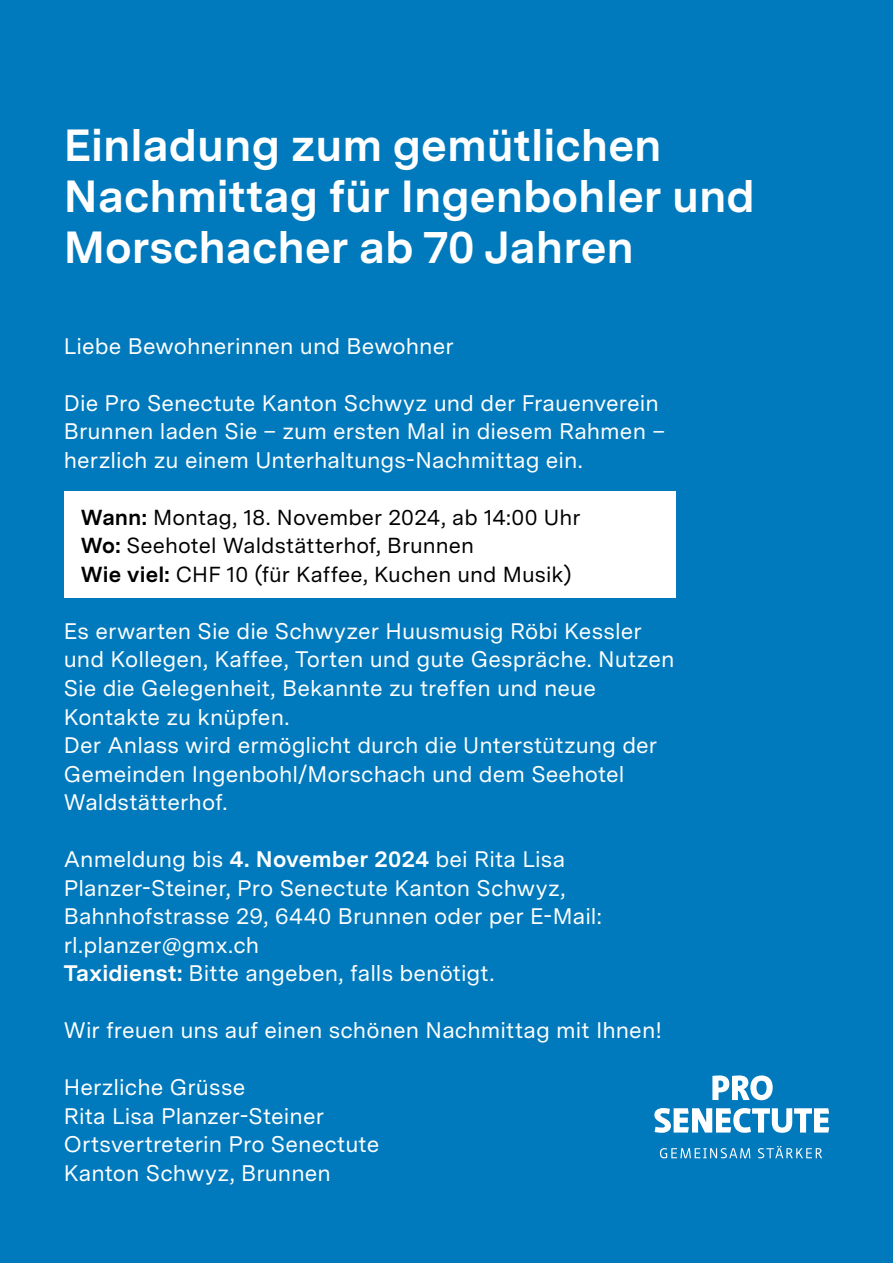
<style>
.page{position:relative;width:893px;height:1263px;background:#007abc}
.page>*{position:absolute;margin:0;border:0;box-sizing:border-box;transform-origin:0 0}
.t1{font:700 45px/51px "Messina Sans";color:#fff}
.t2{font:22.5px/28.5px "Messina Sans";letter-spacing:.005em;color:#fff}
.t3{font:21.75px/28.5px "Messina Sans";letter-spacing:.005em;color:#000001}
.s1{font-weight:700}
</style>
<div class="page">
<svg style="left:660px;top:1148px;width:90px;height:10px"></svg>
<svg style="left:758px;top:1146px;width:64px;height:12px"></svg>
<svg style="left:654px;top:1075px;width:175px;height:58px"></svg>
<div style="left:64px;top:491px;width:612px;height:107px;background:#fff"></div>
<h1 class="t1" style="left:64px;top:119px;width:693px">Einladung zum gemütlichen<br>Nachmittag für Ingenbohler und<br>Morschacher ab 70 Jahren</h1>
<p class="t2" style="left:64px;top:332px;width:391px">Liebe Bewohnerinnen und Bewohner</p>
<p class="t2" style="left:64px;top:389px;width:603px">Die Pro Senectute Kanton Schwyz und der Frauenverein<br>Brunnen laden Sie – zum ersten Mal in diesem Rahmen – herzlich zu einem Unterhaltungs-Nachmittag ein.</p>
<p class="t3" style="left:81px;top:503px;width:501px"><span class="s1">Wann:</span> Montag, 18. November 2024, ab 14:00 Uhr<br><span class="s1">Wo:</span> Seehotel Waldstätterhof, Brunnen<br><span class="s1">Wie viel:</span> CHF 10 (für Kaffee, Kuchen und Musik)</p>
<p class="t2" style="left:64px;top:617px;width:612px">Es erwarten Sie die Schwyzer Huusmusig Röbi Kessler und Kollegen, Kaffee, Torten und gute Gespräche. Nutzen Sie die Gelegenheit, Bekannte zu treffen und neue Kontakte zu knüpfen.<br>Der Anlass wird ermöglicht durch die Unterstützung der Gemeinden Ingenbohl/Morschach und dem Seehotel Waldstätterhof.</p>
<p class="t2" style="left:64px;top:845px;width:539px">Anmeldung bis <span class="s1">4. November 2024</span> bei Rita Lisa Planzer-Steiner, Pro Senectute Kanton Schwyz, Bahnhofstrasse 29, 6440 Brunnen oder per E-Mail: rl.planzer@gmx.ch<br><span class="s1">Taxidienst:</span> Bitte angeben, falls benötigt.</p>
<p class="t2" style="left:64px;top:1016px;width:600px">Wir freuen uns auf einen schönen Nachmittag mit Ihnen!</p>
<p class="t2" style="left:64px;top:1073px;width:317px">Herzliche Grüsse<br>Rita Lisa Planzer-Steiner<br>Ortsvertreterin Pro Senectute<br>Kanton Schwyz, Brunnen</p>
</div>
